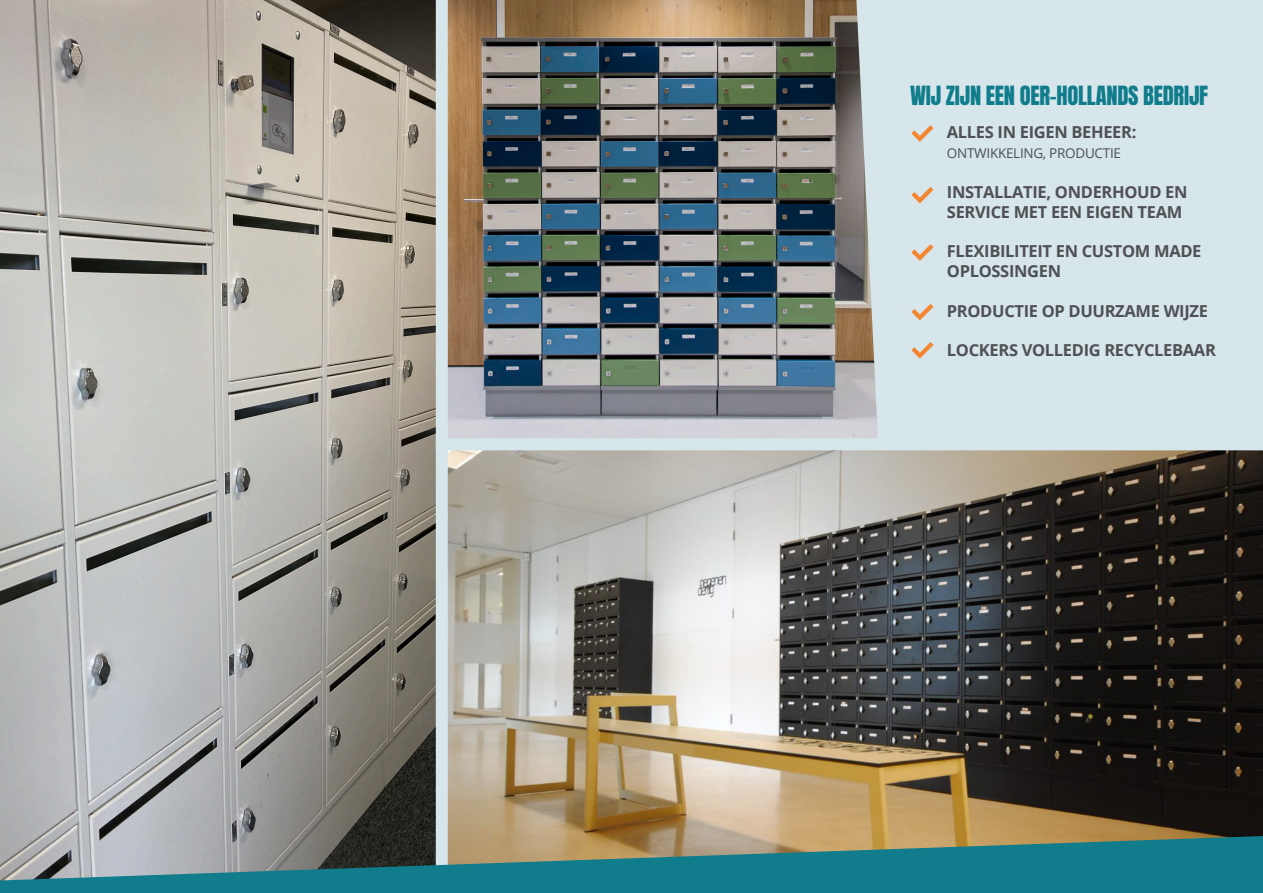
<style>
.page{position:relative;width:1263px;height:893px;background:#fff}
.page>*{position:absolute;margin:0;border:0;box-sizing:border-box;transform-origin:0 0}
.t1{font:22.5px "Anton";letter-spacing:-.01em;color:#107c8c}
.t2{font:700 16.5px/19.8px "Open Sans";letter-spacing:-.02em;color:#4f5153}
.t3{font:13.5px "Open Sans";letter-spacing:-.02em;color:#4f5153}
</style>
<div class="page">
<img style="left:0;top:0;width:436px;height:836px">
<img style="left:448px;top:0;width:408px;height:438px">
<div style="left:856px;top:0;width:407px;height:438px;background:#d6e6eb"></div>
<img style="left:448px;top:450px;width:815px;height:386px">
<div style="left:436px;top:0;width:12px;height:893px;background:#d6e6eb"></div>
<div style="left:436px;top:438px;width:827px;height:12px;background:#d6e6eb"></div>
<svg style="left:0;top:836px;width:1263px;height:57px;fill:#107c8c"></svg>
<svg style="left:911px;top:125px;width:22px;height:17px"></svg>
<svg style="left:911px;top:187px;width:22px;height:16px"></svg>
<svg style="left:911px;top:244px;width:22px;height:17px"></svg>
<svg style="left:911px;top:304px;width:22px;height:16px"></svg>
<svg style="left:911px;top:342px;width:22px;height:17px"></svg>
<p class="t1" style="left:910px;top:84px;width:300px">WIJ ZIJN EEN OER-HOLLANDS BEDRIJF</p>
<p class="t2" style="left:947px;top:122px;width:191px">ALLES IN EIGEN BEHEER:</p>
<p class="t3" style="left:947px;top:144px;width:176px">ONTWIKKELING, PRODUCTIE</p>
<p class="t2" style="left:947px;top:181px;width:242px">INSTALLATIE, ONDERHOUD EN</p>
<p class="t2" style="left:947px;top:201px;width:237px">SERVICE MET EEN EIGEN TEAM</p>
<p class="t2" style="left:947px;top:241px;width:256px">FLEXIBILITEIT EN CUSTOM MADE<br>OPLOSSINGEN</p>
<p class="t2" style="left:947px;top:300px;width:263px">PRODUCTIE OP DUURZAME WIJZE</p>
<p class="t2" style="left:947px;top:340px;width:270px">LOCKERS VOLLEDIG RECYCLEBAAR</p>
</div>
